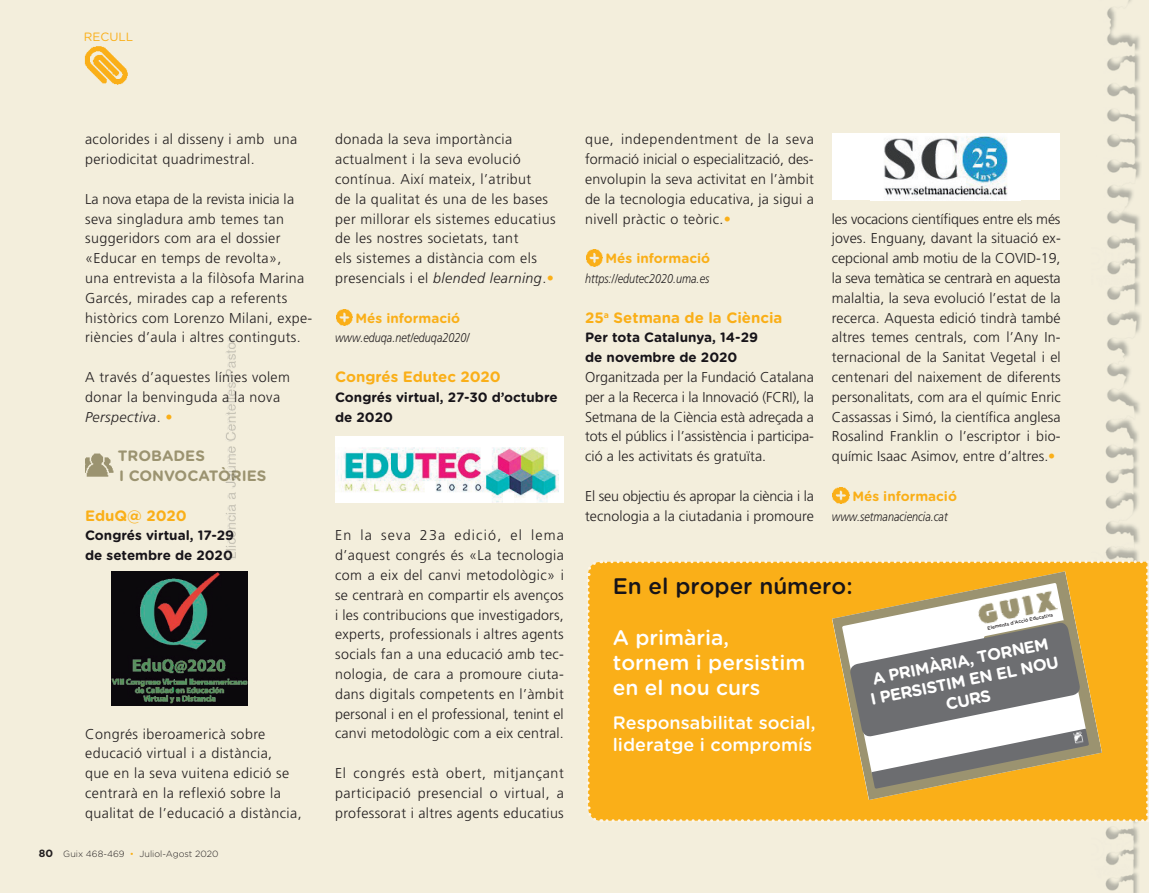
<style>
.page{position:relative;width:1149px;height:893px;background:#fff}
.page>*{position:absolute;margin:0;border:0;box-sizing:border-box;transform-origin:0 0}
.t1{font:500 22.5px "Gotham Rounded";color:#171419}
.t2{font:500 21px/25.2px "Gotham Rounded";color:#fff}
.t3{font:500 18px/21.6px "Gotham Rounded";color:#fff}
.t4{font:700 16.5px/19.8px "Gotham Rounded";color:#fff;text-align:center}
.t5{font:700 15px "Gotham Rounded";color:#faaf18}
.t6{font:700 15px/19.8px "Gotham Rounded";color:#9b9370}
.t7{font:300 14.25px/19.8px "Frutiger LT Std";letter-spacing:.03em;color:#231f20;text-align:justify}
.t8{font:300 14.25px/19.8px "Frutiger LT Std";letter-spacing:-.01em;color:#231f20}
.t9{font:700 13.5px/19.8px "Gotham Rounded";color:#171419}
.t10{font:700 13.5px "Gotham Rounded";color:#faaf18}
.t11{font:italic 300 12.75px "Frutiger LT Std";color:#231f20;scale:.85 1}
.t12{font:12px "Gotham Rounded";color:#faaf18}
.t13{font:300 9px "Gotham Rounded";color:#231f20}
.t14{font:500 4.8px "Gotham Rounded";color:#231f20}
.s1{font-style:italic}
.s2{color:#faaf18}
.s3{font-weight:700;font-size:10.5px}
</style>
<div class="page">
<div style="left:0;top:0;width:1148px;height:893px;background:#f3eedc"></div>
<img style="left:1105px;top:0;width:36px;height:893px">
<img style="left:84px;top:46px;width:44px;height:39px">
<img style="left:85px;top:453px;width:29px;height:24px">
<svg style="left:925px;top:559px;width:223px;height:265px;background:#d0ac64"></svg>
<div style="left:831px;top:133px;width:227px;height:67px;background:#fff"></div>
<img style="left:925px;top:136px;width:83px;height:62px">
<img style="left:112px;top:571px;width:111px;height:134px">
<img style="left:223px;top:133px;width:702px;height:689px">
<p class="t12" style="left:84px;top:28px;width:51px">RECULL</p>
<p class="t7" style="left:85px;top:130px;width:213px">acolorides i al disseny i amb una periodicitat quadrimestral.</p>
<p class="t7" style="left:85px;top:189px;width:229px;text-align:left">La nova etapa de la revista inicia la seva singladura amb temes tan suggeridors com ara el dossier «Educar en temps de revolta»,<br>una entrevista a la filòsofa Marina Garcés, mirades cap a referents històrics com Lorenzo Milani, expe&shy;riències d’aula i altres continguts.</p>
<p class="t7" style="left:85px;top:367px;width:206px;text-align:left">A través d’aquestes línies volem donar la benvinguda a la nova<br><span class="s1">Perspectiva</span>. <span class="s2">•</span></p>
<p class="t6" style="left:118px;top:445px;width:150px">TROBADES<br>I CONVOCATÒRIES</p>
<p class="t5" style="left:85px;top:504px;width:103px">EduQ@ 2020</p>
<p class="t9" style="left:85px;top:525px;width:151px">Congrés virtual, 17-29 de setembre de 2020</p>
<p class="t7" style="left:85px;top:724px;width:218px;text-align:left">Congrés iberoamericà sobre educació virtual i a distància,<br>que en la seva vuitena edició se centrarà en la reflexió sobre la qualitat de l’educació a distància,</p>
<p class="t13" style="left:39px;top:848px;width:181px"><span class="s3">80</span> Guix 468-469 <span class="s2">•</span> Juliol-Agost 2020</p>
<p class="t7" style="left:335px;top:130px;width:222px;text-align:left">donada la seva importància actualment i la seva evolució contínua. Així mateix, l’atribut<br>de la qualitat és una de les bases per millorar els sistemes educatius de les nostres societats, tant<br>els sistemes a distància com els presencials i el <span class="s1">blended learning</span> . <span class="s2">•</span></p>
<p class="t10" style="left:355px;top:308px;width:106px">Més informació</p>
<p class="t11" style="left:335px;top:331px;width:160px">www.eduqa.net/eduqa2020/</p>
<p class="t5" style="left:335px;top:366px;width:167px">Congrés Edutec 2020</p>
<p class="t9" style="left:335px;top:387px;width:224px">Congrés virtual, 27-30 d’octubre de 2020</p>
<p class="t7" style="left:335px;top:526px;width:230px">En la seva 23a edició, el lema d’aquest congrés és «La tecnologia com a eix del canvi metodològic» i se centrarà en compartir els avenços i les contribucions que investigadors, experts, professionals i altres agents socials fan a una educació amb tec&shy;nologia, de cara a promoure ciuta&shy;dans digitals competents en l’àmbit personal i en el professional, tenint el canvi metodològic com a eix central.</p>
<p class="t7" style="left:335px;top:763px;width:230px">El congrés està obert, mitjançant participació presencial o virtual, a professorat i altres agents educatius</p>
<p class="t7" style="left:585px;top:130px;width:230px">que, independentment de la seva formació inicial o especialització, des&shy;envolupin la seva activitat en l’àmbit de la tecnologia educativa, ja sigui a nivell pràctic o teòric. <span class="s2">•</span></p>
<p class="t10" style="left:605px;top:249px;width:106px">Més informació</p>
<p class="t11" style="left:585px;top:271px;width:147px">https://edutec2020.uma.es</p>
<p class="t5" style="left:585px;top:306px;width:199px">25<sup>a</sup> Setmana de la Ciència</p>
<p class="t9" style="left:585px;top:327px;width:174px">Per tota Catalunya, 14-29 de novembre de 2020</p>
<p class="t7" style="left:585px;top:367px;width:230px">Organitzada per la Fundació Catalana per a la Recerca i la Innovació (FCRI), la Setmana de la Ciència està adreçada a tots el públics i l’assistència i participa&shy;ció a les activitats és gratuïta.</p>
<p class="t8" style="left:585px;top:486px;width:230px">El seu objectiu és apropar la ciència i la tecnologia a la ciutadania i promoure</p>
<p class="t7" style="left:831px;top:209px;width:230px">les vocacions científiques entre els més joves. Enguany, davant la situació ex&shy;cepcional amb motiu de la COVID-19, la seva temàtica se centrarà en aquesta malaltia, la seva evolució l’estat de la recerca. Aquesta edició tindrà també altres temes centrals, com l’Any In&shy;ternacional de la Sanitat Vegetal i el centenari del naixement de diferents personalitats, com ara el químic Enric Cassassas i Simó, la científica anglesa Rosalind Franklin o l’escriptor i bio&shy;químic Isaac Asimov, entre d’altres. <span class="s2">•</span></p>
<p class="t10" style="left:852px;top:486px;width:106px">Més informació</p>
<p class="t11" style="left:831px;top:509px;width:137px">www.setmanaciencia.cat</p>
<h1 class="t1" style="left:612px;top:570px;width:241px">En el proper número:</h1>
<h2 class="t2" style="left:612px;top:624px;width:194px">A primària, tornem i persistim en el nou curs</h2>
<p class="t3" style="left:612px;top:711px;width:204px">Responsabilitat social, lideratge i compromís</p>
<p class="t14" style="left:986px;top:624px;width:68px;rotate:-11deg">Elements d’Acció Educativa</p>
<p class="t4" style="left:864px;top:669px;width:193px;rotate:-11deg">A PRIMÀRIA, TORNEM<br>I PERSISTIM EN EL NOU<br>CURS</p>
</div>
